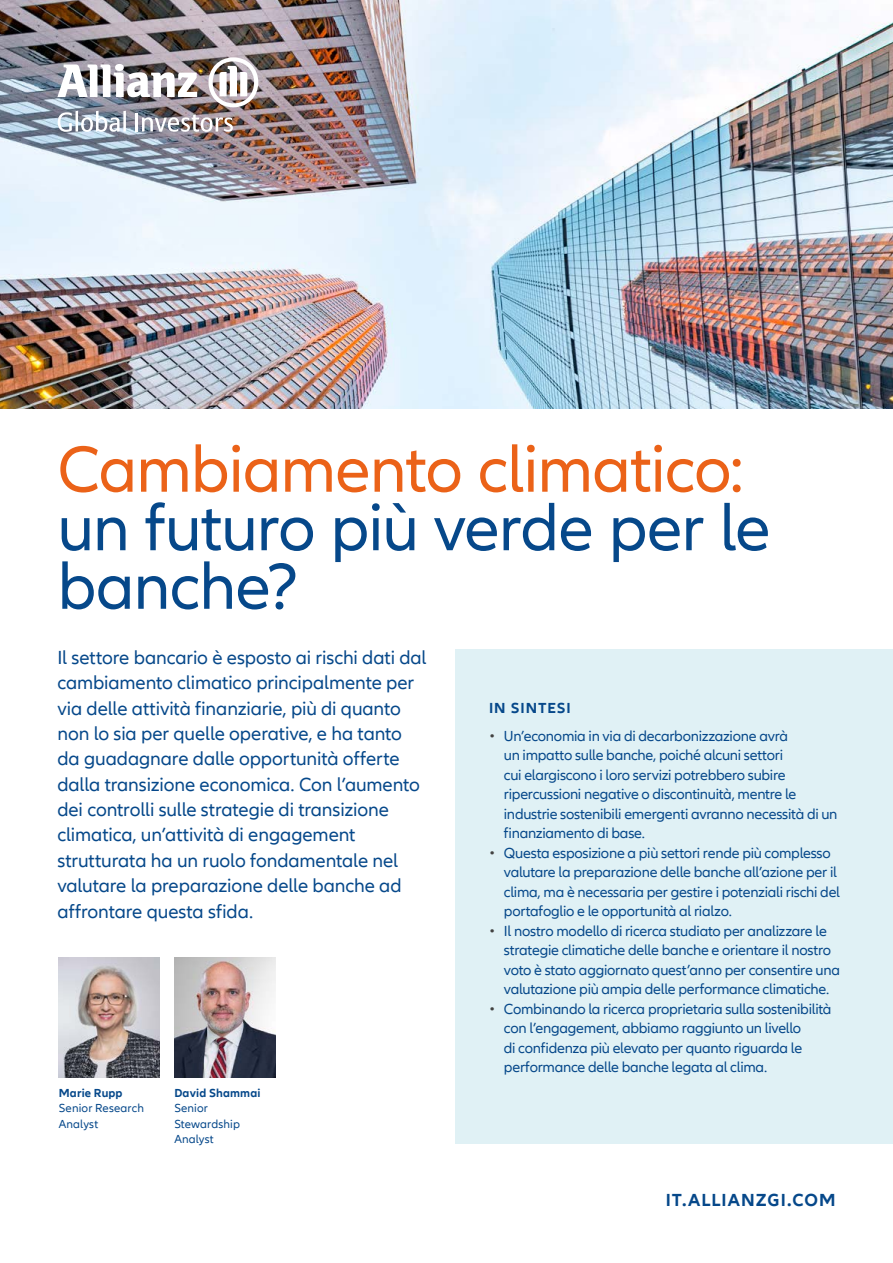
<style>
.page{position:relative;width:893px;height:1263px;background:#fff}
.page>*{position:absolute;margin:0;border:0;box-sizing:border-box;transform-origin:0 0}
.t1{font:67.5px/58.5px "Allianz Neo";letter-spacing:-.015em;color:#06488a}
.t2{font:67.5px "Allianz Neo";letter-spacing:-.015em;color:#eb6218}
.t3{font:19.5px/25.3px "Allianz Neo";letter-spacing:-.005em;color:#06488a}
.t4{font:700 18px "Allianz Neo";letter-spacing:.055em;color:#06488a}
.t5{font:15px/19.5px "Allianz Neo";letter-spacing:-.015em;color:#06488a}
.t6{font:700 15px "Allianz Neo";letter-spacing:.065em;color:#06488a}
.t7{font:12px/15.6px "Allianz Neo";letter-spacing:.01em;color:#06488a}
.t8{font:700 12px "Allianz Neo";letter-spacing:.015em;color:#06488a}
.s1{color:#424241}
</style>
<div class="page">
<img style="left:0;top:0;width:893px;height:408px">
<div style="left:455px;top:649px;width:438px;height:495px;background:#e0f1f5"></div>
<img style="left:59px;top:957px;width:101px;height:120px">
<img style="left:174px;top:957px;width:101px;height:120px">
<img style="left:57px;top:64px;width:140px;height:33px">
<svg style="left:208px;top:57px;width:50px;height:50px"></svg>
<svg style="left:58px;top:112px;width:14px;height:20px"></svg>
<hr style="left:76px;top:111px;width:2px;height:21px;background:#fff">
<svg style="left:81px;top:111px;width:39px;height:21px"></svg>
<hr style="left:123px;top:111px;width:3px;height:21px;background:#fff">
<hr style="left:135px;top:113px;width:3px;height:19px;background:#fff">
<svg style="left:142px;top:115px;width:91px;height:17px"></svg>
<h1 class="t2" style="left:57px;top:431px;width:688px">Cambiamento climatico:</h1>
<h1 class="t1" style="left:57px;top:500px;width:715px">un futuro più verde per le banche?</h1>
<p class="t3" style="left:57px;top:645px;width:371px">Il settore bancario è esposto ai rischi dati dal cambiamento climatico principalmente per via delle attività finanziarie, più di quanto non lo sia per quelle operative, e ha tanto da guadagnare dalle opportunità offerte dalla transizione economica. Con l’aumento dei controlli sulle strategie di transizione climatica, un’attività di engagement strutturata ha un ruolo fondamentale nel valutare la preparazione delle banche ad affrontare questa sfida.</p>
<p class="t8" style="left:59px;top:1085px;width:65px">Marie Rupp</p>
<p class="t7" style="left:59px;top:1101px;width:87px">Senior Research<br>Analyst</p>
<p class="t8" style="left:174px;top:1085px;width:88px">David Shammai</p>
<p class="t7" style="left:174px;top:1101px;width:67px">Senior<br>Stewardship<br>Analyst</p>
<p class="t6" style="left:489px;top:699px;width:83px">IN SINTESI</p>
<p class="t5" style="left:504px;top:726px;width:335px;text-indent:-15px"><span class="s1">•</span> Un’economia in via di decarbonizzazione avrà<br>un impatto sulle banche, poiché alcuni settori<br>cui elargiscono i loro servizi potrebbero subire ripercussioni negative o discontinuità, mentre le industrie sostenibili emergenti avranno necessità di un finanziamento di base.</p>
<p class="t5" style="left:504px;top:843px;width:338px;text-indent:-15px"><span class="s1">•</span> Questa esposizione a più settori rende più complesso valutare la preparazione delle banche all’azione per il clima, ma è necessaria per gestire i potenziali rischi del portafoglio e le opportunità al rialzo.</p>
<p class="t5" style="left:504px;top:921px;width:338px;text-indent:-15px"><span class="s1">•</span> Il nostro modello di ricerca studiato per analizzare le strategie climatiche delle banche e orientare il nostro voto è stato aggiornato quest’anno per consentire una valutazione più ampia delle performance climatiche.</p>
<p class="t5" style="left:504px;top:999px;width:329px;text-indent:-15px"><span class="s1">•</span> Combinando la ricerca proprietaria sulla sostenibilità con l’engagement, abbiamo raggiunto un livello<br>di confidenza più elevato per quanto riguarda le performance delle banche legata al clima.</p>
<p class="t4" style="left:666px;top:1189px;width:171px">IT.ALLIANZGI.COM</p>
</div>
